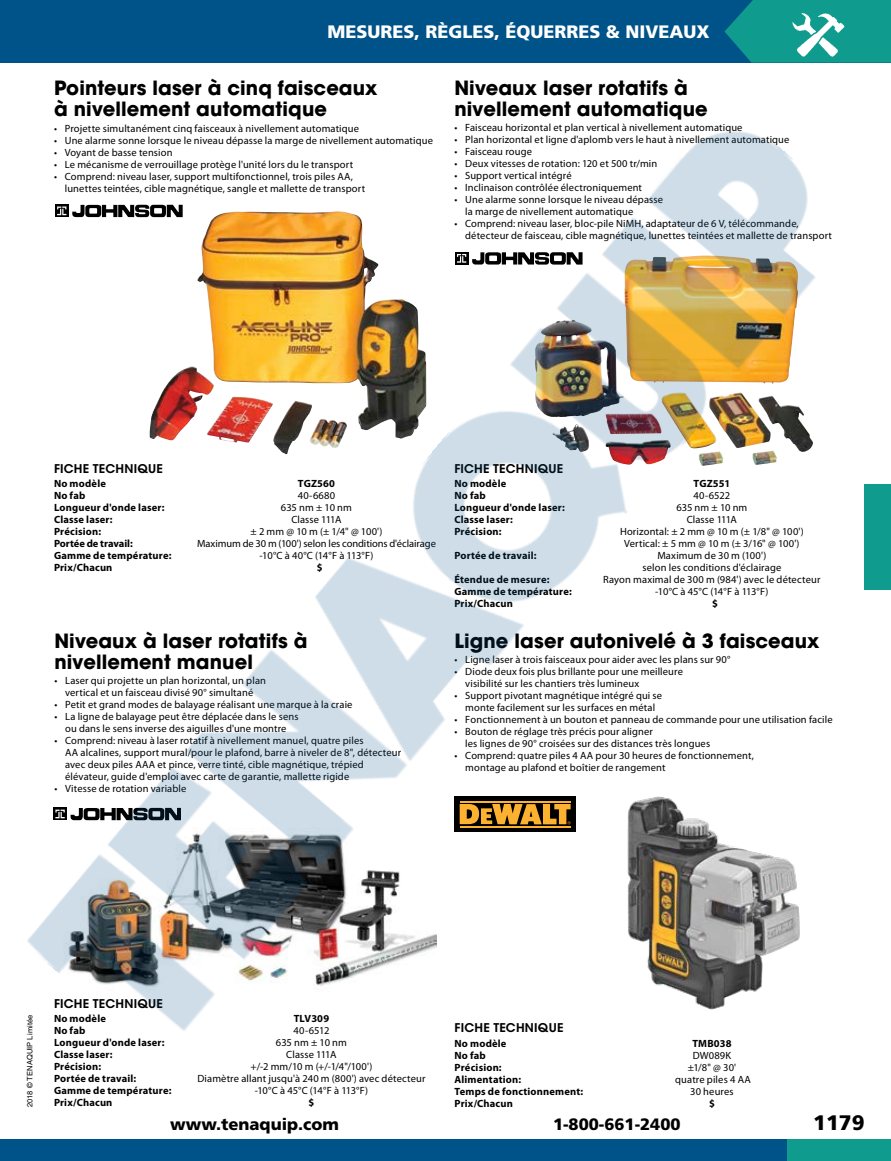
<style>
.page{position:relative;width:891px;height:1161px;background:#fff}
.page>*{position:absolute;margin:0;border:0;box-sizing:border-box;transform-origin:0 0}
.t1{font:900 21px "Frutiger LT Std";color:#000}
.Sub_Header{font:700 19.5px/21px "ITC Avant Garde Std";letter-spacing:.005em;color:#000}
.t2{font:900 18px "Frutiger LT Std";color:#fff}
.t3{font:900 16.5px "Frutiger LT Std";color:#000}
.Sub_Sub_Header{font:600 12px "ITC Avant Garde Std";letter-spacing:.02em;color:#000}
.Bullets{font:10.5px/12px "Myriad Pro";letter-spacing:.01em;color:#000}
.Bullets-2{font:700 10.5px "Myriad Pro";letter-spacing:.02em;color:#000}
.Bullets-3{font:700 10.5px "Myriad Pro";letter-spacing:-.005em;color:#000}
.t4{font:7.5px "Helvetica LT Std";letter-spacing:.015em;color:#000}
</style>
<div class="page">
<div style="left:0;top:1139px;width:815px;height:22px;background:#005388"></div>
<div style="left:788px;top:1139px;width:103px;height:22px;background:#0f9c8e"></div>
<div style="left:0;top:0;width:891px;height:63px;background:#005388"></div>
<svg style="left:724px;top:0;width:167px;height:63px;background:#0d938d"></svg>
<div style="left:864px;top:484px;width:27px;height:106px;background:#0f9c8e"></div>
<img style="left:792px;top:11px;width:54px;height:48px">
<img style="left:27px;top:131px;width:788px;height:900px">
<h3 class="t2" style="left:327px;top:21px;width:384px">MESURES, RÈGLES, ÉQUERRES &amp; NIVEAUX</h3>
<p class="Sub_Header" style="left:54px;top:78px;width:325px">Pointeurs laser à cinq faisceaux à nivellement automatique</p>
<p class="Bullets" style="left:54px;top:122px;width:307px">• Projette simultanément cinq faisceaux à nivellement automatique</p>
<p class="Bullets" style="left:54px;top:134px;width:381px">• Une alarme sonne lorsque le niveau dépasse la marge de nivellement automatique</p>
<p class="Bullets" style="left:54px;top:146px;width:120px">• Voyant de basse tension</p>
<p class="Bullets" style="left:54px;top:158px;width:301px">• Le mécanisme de verrouillage protège l'unité lors du le transport</p>
<p class="Bullets" style="left:65px;top:170px;width:302px;text-indent:-11px">• Comprend: niveau laser, support multifonctionnel, trois piles AA, lunettes teintées, cible magnétique, sangle et mallette de transport</p>
<p class="Sub_Header" style="left:454px;top:77px;width:255px">Niveaux laser rotatifs à nivellement automatique</p>
<p class="Bullets" style="left:454px;top:122px;width:290px">• Faisceau horizontal et plan vertical à nivellement automatique</p>
<p class="Bullets" style="left:454px;top:134px;width:337px">• Plan horizontal et ligne d'aplomb vers le haut à nivellement automatique</p>
<p class="Bullets" style="left:454px;top:146px;width:79px">• Faisceau rouge</p>
<p class="Bullets" style="left:454px;top:158px;width:204px">• Deux vitesses de rotation: 120 et 500 tr/min</p>
<p class="Bullets" style="left:454px;top:170px;width:119px">• Support vertical intégré</p>
<p class="Bullets" style="left:454px;top:182px;width:189px">• Inclinaison contrôlée électroniquement</p>
<p class="Bullets" style="left:465px;top:194px;width:199px;text-indent:-11px">• Une alarme sonne lorsque le niveau dépasse la marge de nivellement automatique</p>
<p class="Bullets" style="left:465px;top:218px;width:368px;text-indent:-11px">• Comprend: niveau laser, bloc-pile NiMH, adaptateur de 6 V, télécommande, détecteur de faisceau, cible magnétique, lunettes teintées et mallette de transport</p>
<p class="Sub_Sub_Header" style="left:54px;top:461px;width:110px">FICHE TECHNIQUE</p>
<p class="Bullets-2" style="left:54px;top:477px;width:54px">No modèle</p>
<p class="Bullets-2" style="left:298px;top:477px;width:39px">TGZ560</p>
<p class="Bullets-2" style="left:54px;top:489px;width:33px">No fab</p>
<p class="Bullets" style="left:298px;top:490px;width:39px">40-6680</p>
<p class="Bullets-2" style="left:54px;top:501px;width:112px">Longueur d'onde laser:</p>
<p class="Bullets" style="left:281px;top:502px;width:73px">635 nm ± 10 nm</p>
<p class="Bullets-2" style="left:54px;top:513px;width:60px">Classe laser:</p>
<p class="Bullets" style="left:291px;top:514px;width:52px">Classe 111A</p>
<p class="Bullets-2" style="left:54px;top:525px;width:49px">Précision:</p>
<p class="Bullets" style="left:251px;top:526px;width:133px">± 2 mm @ 10 m (± 1/4" @ 100')</p>
<p class="Bullets-3" style="left:54px;top:537px;width:80px">Portée de travail:</p>
<p class="Bullets" style="left:197px;top:538px;width:240px">Maximum de 30 m (100') selon les conditions d'éclairage</p>
<p class="Bullets-2" style="left:54px;top:549px;width:119px">Gamme de température:</p>
<p class="Bullets" style="left:260px;top:550px;width:115px">-10°C à 40°C (14°F à 113°F)</p>
<p class="Bullets-2" style="left:54px;top:561px;width:60px">Prix/Chacun</p>
<p class="Bullets-2" style="left:317px;top:561px;width:7px">$</p>
<p class="Sub_Header" style="left:54px;top:630px;width:255px">Niveaux à laser rotatifs à nivellement manuel</p>
<p class="Bullets" style="left:54px;top:675px;width:213px;text-align:center">• Laser qui projette un plan horizontal, un plan vertical et un faisceau divisé 90° simultané</p>
<p class="Bullets" style="left:54px;top:699px;width:300px">• Petit et grand modes de balayage réalisant une marque à la craie</p>
<p class="Bullets" style="left:54px;top:711px;width:246px;text-align:center">• La ligne de balayage peut être déplacée dans le sens ou dans le sens inverse des aiguilles d'une montre</p>
<p class="Bullets" style="left:65px;top:735px;width:338px;text-indent:-11px">• Comprend: niveau à laser rotatif à nivellement manuel, quatre piles<br>AA alcalines, support mural/pour le plafond, barre à niveler de 8", détecteur avec deux piles AAA et pince, verre tinté, cible magnétique, trépied élévateur, guide d'emploi avec carte de garantie, mallette rigide</p>
<p class="Bullets" style="left:54px;top:783px;width:134px">• Vitesse de rotation variable</p>
<p class="Sub_Sub_Header" style="left:454px;top:461px;width:110px">FICHE TECHNIQUE</p>
<p class="Bullets-2" style="left:454px;top:477px;width:54px">No modèle</p>
<p class="Bullets-2" style="left:694px;top:477px;width:38px">TGZ551</p>
<p class="Bullets-2" style="left:454px;top:489px;width:33px">No fab</p>
<p class="Bullets" style="left:693px;top:490px;width:38px">40-6522</p>
<p class="Bullets-2" style="left:454px;top:501px;width:112px">Longueur d'onde laser:</p>
<p class="Bullets" style="left:676px;top:502px;width:73px">635 nm ± 10 nm</p>
<p class="Bullets-2" style="left:454px;top:513px;width:60px">Classe laser:</p>
<p class="Bullets" style="left:687px;top:514px;width:52px">Classe 111A</p>
<p class="Bullets-2" style="left:454px;top:525px;width:49px">Précision:</p>
<p class="Bullets" style="left:620px;top:526px;width:185px">Horizontal: ± 2 mm @ 10 m (± 1/8" @ 100')</p>
<p class="Bullets" style="left:624px;top:538px;width:177px">Vertical: ± 5 mm @ 10 m (± 3/16" @ 100')</p>
<p class="Bullets-2" style="left:454px;top:549px;width:84px">Portée de travail:</p>
<p class="Bullets" style="left:642px;top:550px;width:140px;text-align:center">Maximum de 30 m (100')<br>selon les conditions d'éclairage</p>
<p class="Bullets-2" style="left:454px;top:573px;width:97px">Étendue de mesure:</p>
<p class="Bullets" style="left:603px;top:574px;width:219px">Rayon maximal de 300 m (984') avec le détecteur</p>
<p class="Bullets-2" style="left:454px;top:585px;width:119px">Gamme de température:</p>
<p class="Bullets" style="left:655px;top:586px;width:115px">-10°C à 45°C (14°F à 113°F)</p>
<p class="Bullets-2" style="left:454px;top:597px;width:60px">Prix/Chacun</p>
<p class="Bullets-2" style="left:712px;top:597px;width:7px">$</p>
<p class="Sub_Header" style="left:455px;top:630px;width:366px">Ligne laser autonivelé à 3 faisceaux</p>
<p class="Bullets" style="left:455px;top:654px;width:278px">• Ligne laser à trois faisceaux pour aider avec les plans sur 90°</p>
<p class="Bullets" style="left:465px;top:666px;width:219px;text-indent:-11px">• Diode deux fois plus brillante pour une meilleure visibilité sur les chantiers très lumineux</p>
<p class="Bullets" style="left:455px;top:690px;width:209px;text-align:center">• Support pivotant magnétique intégré qui se monte facilement sur les surfaces en métal</p>
<p class="Bullets" style="left:455px;top:714px;width:380px">• Fonctionnement à un bouton et panneau de commande pour une utilisation facile</p>
<p class="Bullets" style="left:465px;top:726px;width:246px;text-indent:-11px">• Bouton de réglage très précis pour aligner<br>les lignes de 90° croisées sur des distances très longues</p>
<p class="Bullets" style="left:465px;top:750px;width:290px;text-indent:-11px">• Comprend: quatre piles 4 AA pour 30 heures de fonctionnement, montage au plafond et boîtier de rangement</p>
<p class="t4" style="left:25px;top:1107px;width:94px;rotate:-90deg">2018 © TENAQUIP Limitée</p>
<p class="Sub_Sub_Header" style="left:54px;top:996px;width:110px">FICHE TECHNIQUE</p>
<p class="Bullets-2" style="left:54px;top:1012px;width:54px">No modèle</p>
<p class="Bullets-2" style="left:294px;top:1012px;width:37px">TLV309</p>
<p class="Bullets-2" style="left:54px;top:1024px;width:33px">No fab</p>
<p class="Bullets" style="left:294px;top:1024px;width:37px">40-6512</p>
<p class="Bullets-2" style="left:54px;top:1036px;width:112px">Longueur d'onde laser:</p>
<p class="Bullets" style="left:276px;top:1036px;width:73px">635 nm ± 10 nm</p>
<p class="Bullets-2" style="left:54px;top:1048px;width:60px">Classe laser:</p>
<p class="Bullets" style="left:286px;top:1048px;width:52px">Classe 111A</p>
<p class="Bullets-2" style="left:54px;top:1060px;width:49px">Précision:</p>
<p class="Bullets" style="left:251px;top:1060px;width:123px">+/-2 mm/10 m (+/-1/4"/100')</p>
<p class="Bullets-2" style="left:54px;top:1072px;width:84px">Portée de travail:</p>
<p class="Bullets" style="left:197px;top:1072px;width:230px">Diamètre allant jusqu'à 240 m (800') avec détecteur</p>
<p class="Bullets-2" style="left:54px;top:1084px;width:119px">Gamme de température:</p>
<p class="Bullets" style="left:255px;top:1084px;width:115px">-10°C à 45°C (14°F à 113°F)</p>
<p class="Bullets-2" style="left:54px;top:1096px;width:60px">Prix/Chacun</p>
<p class="Bullets-2" style="left:309px;top:1096px;width:7px">$</p>
<p class="Sub_Sub_Header" style="left:454px;top:1020px;width:110px">FICHE TECHNIQUE</p>
<p class="Bullets-2" style="left:454px;top:1037px;width:54px">No modèle</p>
<p class="Bullets-2" style="left:692px;top:1037px;width:41px">TMB038</p>
<p class="Bullets-2" style="left:454px;top:1049px;width:33px">No fab</p>
<p class="Bullets" style="left:693px;top:1049px;width:40px">DW089K</p>
<p class="Bullets-2" style="left:454px;top:1061px;width:49px">Précision:</p>
<p class="Bullets" style="left:688px;top:1061px;width:50px">±1/8" @ 30'</p>
<p class="Bullets-2" style="left:454px;top:1073px;width:68px">Alimentation:</p>
<p class="Bullets" style="left:675px;top:1073px;width:77px">quatre piles 4 AA</p>
<p class="Bullets-2" style="left:454px;top:1085px;width:130px">Temps de fonctionnement:</p>
<p class="Bullets" style="left:690px;top:1085px;width:45px">30 heures</p>
<p class="Bullets-2" style="left:454px;top:1097px;width:60px">Prix/Chacun</p>
<p class="Bullets-2" style="left:709px;top:1097px;width:7px">$</p>
<h3 class="t3" style="left:170px;top:1114px;width:170px">www.tenaquip.com</h3>
<h3 class="t3" style="left:553px;top:1114px;width:129px">1-800-661-2400</h3>
<h1 class="t1" style="left:813px;top:1110px;width:53px">1179</h1>
</div>
